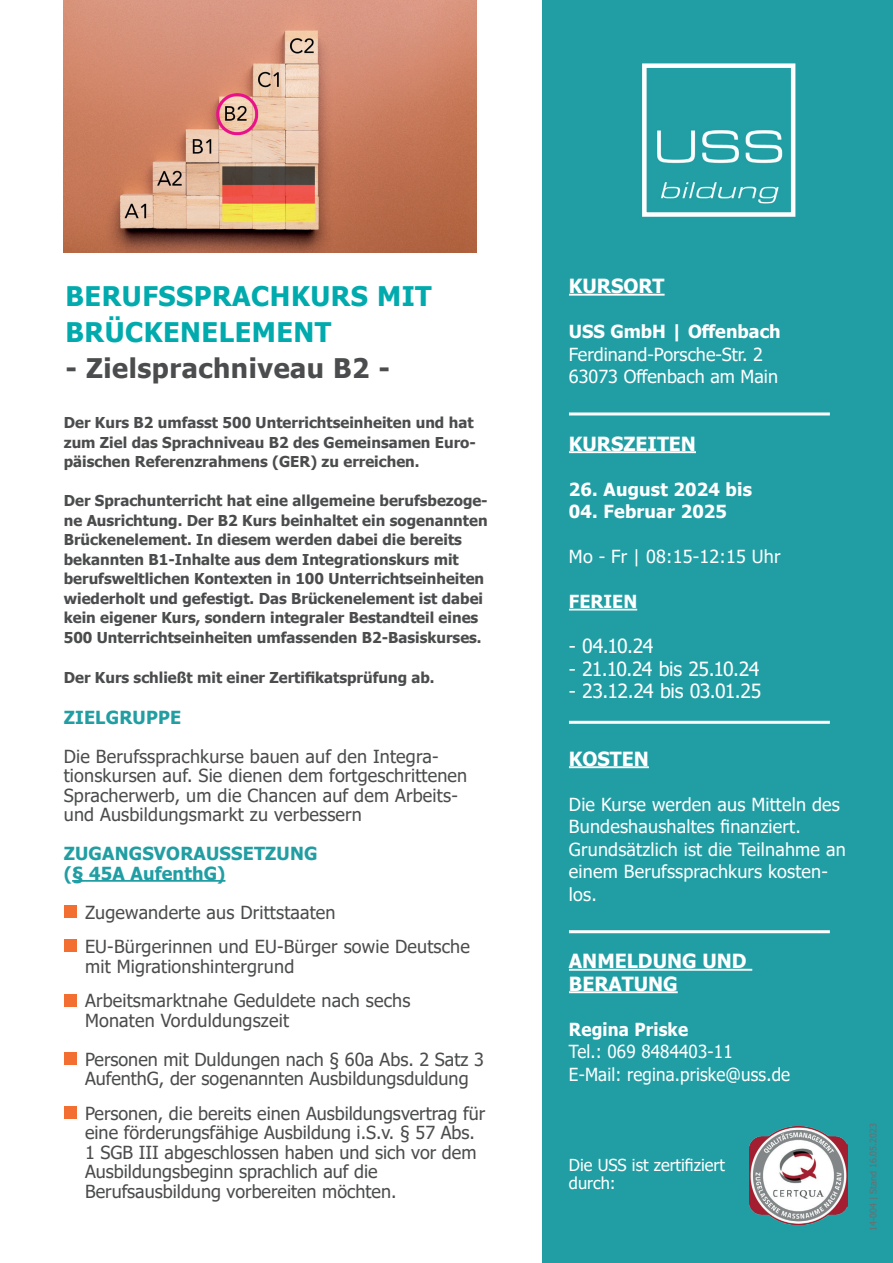
<style>
.page{position:relative;width:893px;height:1263px;background:#fff}
.page>*{position:absolute;margin:0;border:0;box-sizing:border-box;transform-origin:0 0}
.t1{font:700 27px/36px "Tahoma";letter-spacing:.02em;color:#00aaad}
.t2{font:700 27px "Tahoma";letter-spacing:.02em;color:#4b4c4d}
.t3{font:19.5px "Tahoma";letter-spacing:-.035em;color:#fff}
.t4{font:700 19.5px/22.5px "Tahoma";color:#fff}
.t5{font:18px/19.5px "Tahoma";letter-spacing:.005em;color:#4b4c4d}
.t6{font:18px/22.5px "Tahoma";letter-spacing:.01em;color:#fff}
.t7{font:700 18px "Tahoma";letter-spacing:.01em;color:#fff}
.t8{font:18px/22.5px "Tahoma";letter-spacing:.01em;color:#fff;scale:.95 1}
.t9{font:700 18px/19.5px "Tahoma";letter-spacing:.01em;color:#229ea3}
.t10{font:700 18px "Tahoma";letter-spacing:.01em;color:#fff;scale:.95 1}
.t11{font:16.5px/18px "Tahoma";color:#fff}
.t12{font:700 15px/19.5px "Tahoma";color:#4b4c4d}
.t13{font:9px "Tahoma";color:#6c6d70}
.s1{color:#209ea4}
</style>
<div class="page">
<div style="left:543px;top:0;width:350px;height:1263px;background:#209ea4"></div>
<img style="left:64px;top:0;width:412px;height:253px">
<img style="left:657px;top:130px;width:126px;height:74px">
<div style="left:642px;top:63px;width:153px;height:154px;border:4px solid #fff"></div>
<hr style="left:72px;top:880px;width:153px;height:2px;background:#209ea4">
<div style="left:64px;top:905px;width:13px;height:12px;background:#f36e31"></div>
<div style="left:64px;top:939px;width:13px;height:13px;background:#f36e31"></div>
<div style="left:64px;top:1106px;width:13px;height:13px;background:#f36e31"></div>
<div style="left:64px;top:994px;width:13px;height:13px;background:#f36e31"></div>
<div style="left:64px;top:1052px;width:13px;height:13px;background:#f36e31"></div>
<hr style="left:569px;top:294px;width:96px;height:2px;background:#fff">
<hr style="left:569px;top:451px;width:127px;height:2px;background:#fff">
<hr style="left:569px;top:609px;width:68px;height:1px;background:#fff">
<hr style="left:569px;top:766px;width:80px;height:2px;background:#fff">
<hr style="left:569px;top:969px;width:183px;height:2px;background:#fff">
<hr style="left:569px;top:991px;width:109px;height:2px;background:#fff">
<div style="left:569px;top:412px;width:261px;height:3px;border:2px solid #fff"></div>
<div style="left:569px;top:721px;width:261px;height:3px;border:2px solid #fff"></div>
<img style="left:749px;top:1127px;width:99px;height:98px">
<div style="left:569px;top:930px;width:261px;height:3px;border:2px solid #fff"></div>
<p class="t4" style="left:569px;top:276px;width:97px">KURSORT</p>
<p class="t7" style="left:569px;top:319px;width:213px">USS GmbH | Offenbach</p>
<p class="t6" style="left:569px;top:344px;width:211px">Ferdinand-Porsche-Str. 2<br>63073 Offenbach am Main</p>
<h1 class="t1" style="left:65px;top:279px;width:368px">BERUFSSPRACHKURS MIT<br>BRÜCKENELEMENT</h1>
<h1 class="t2" style="left:65px;top:349px;width:326px">- Zielsprachniveau B2 -</h1>
<p class="t12" style="left:64px;top:413px;width:414px">Der Kurs B2 umfasst 500 Unterrichtseinheiten und hat zum Ziel das Sprachniveau B2 des Gemeinsamen Euro&shy;päischen Referenzrahmens (GER) zu erreichen.</p>
<p class="t12" style="left:64px;top:491px;width:425px">Der Sprachunterricht hat eine allgemeine berufsbezoge&shy;ne Ausrichtung. Der B2 Kurs beinhaltet ein sogenannten Brückenelement. In diesem werden dabei die bereits bekannten B1-Inhalte aus dem Integrationskurs mit berufsweltlichen Kontexten in 100 Unterrichtseinheiten wiederholt und gefestigt. Das Brückenelement ist dabei kein eigener Kurs, sondern integraler Bestandteil eines 500 Unterrichtseinheiten umfassenden B2-Basiskurses.</p>
<p class="t12" style="left:64px;top:668px;width:372px">Der Kurs schließt mit einer Zertifikatsprüfung ab.</p>
<p class="t9" style="left:64px;top:708px;width:119px">ZIELGRUPPE</p>
<p class="t5" style="left:64px;top:747px;width:405px">Die Berufssprachkurse bauen auf den Integra&shy;tionskursen auf. Sie dienen dem fortgeschrittenen Spracherwerb, um die Chancen auf dem Arbeits&shy;und Ausbildungsmarkt zu verbessern</p>
<p class="t9" style="left:64px;top:844px;width:255px">ZUGANGSVORAUSSETZUNG (<span class="s1">§ 45A AufenthG)</span></p>
<p class="t5" style="left:85px;top:896px;width:386px;line-height:34.5px">Zugewanderte aus Drittstaaten<br>EU-Bürgerinnen und EU-Bürger sowie Deutsche</p>
<p class="t5" style="left:85px;top:950px;width:327px;line-height:34.5px">mit Migrationshintergrund<br>Arbeitsmarktnahe Geduldete nach sechs</p>
<p class="t5" style="left:85px;top:1001px;width:400px;line-height:39px">Monaten Vorduldungszeit<br>Personen mit Duldungen nach § 60a Abs. 2 Satz 3</p>
<p class="t5" style="left:85px;top:1062px;width:402px;line-height:34.5px">AufenthG, der sogenannten Ausbildungsduldung<br>Personen, die bereits einen Ausbildungsvertrag für</p>
<p class="t5" style="left:85px;top:1124px;width:393px">eine förderungsfähige Ausbildung i.S.v. § 57 Abs.<br>1 SGB III abgeschlossen haben und sich vor dem Ausbildungsbeginn sprachlich auf die Berufsausbildung vorbereiten möchten.</p>
<p class="t13" style="left:867px;top:1231px;width:109px;rotate:-90deg">14-004 | Stand 16.05.2023</p>
<p class="t4" style="left:569px;top:433px;width:129px">KURSZEITEN</p>
<p class="t7" style="left:569px;top:477px;width:185px">26. August 2024 bis</p>
<p class="t7" style="left:569px;top:499px;width:160px">04. Februar 2025</p>
<p class="t6" style="left:569px;top:546px;width:213px">Mo - Fr | 08:15-12:15 Uhr</p>
<p class="t7" style="left:569px;top:589px;width:70px">FERIEN</p>
<p class="t3" style="left:569px;top:633px;width:86px">- 04.10.24</p>
<p class="t3" style="left:569px;top:656px;width:192px">- 21.10.24 bis 25.10.24</p>
<p class="t3" style="left:569px;top:678px;width:194px">- 23.12.24 bis 03.01.25</p>
<p class="t4" style="left:569px;top:748px;width:81px">KOSTEN</p>
<p class="t6" style="left:569px;top:794px;width:278px">Die Kurse werden aus Mitteln des<br>Bundeshaushaltes finanziert.<br>Grundsätzlich ist die Teilnahme an einem Berufssprachkurs kosten&shy;los.</p>
<p class="t4" style="left:569px;top:951px;width:179px">ANMELDUNG UND<br>BERATUNG</p>
<p class="t10" style="left:569px;top:1017px;width:127px">Regina Priske</p>
<p class="t8" style="left:569px;top:1041px;width:234px">Tel.: 069 8484403-11<br>E-Mail: regina.priske@uss.de</p>
<p class="t11" style="left:569px;top:1157px;width:157px">Die USS ist zertifiziert durch:</p>
</div>
